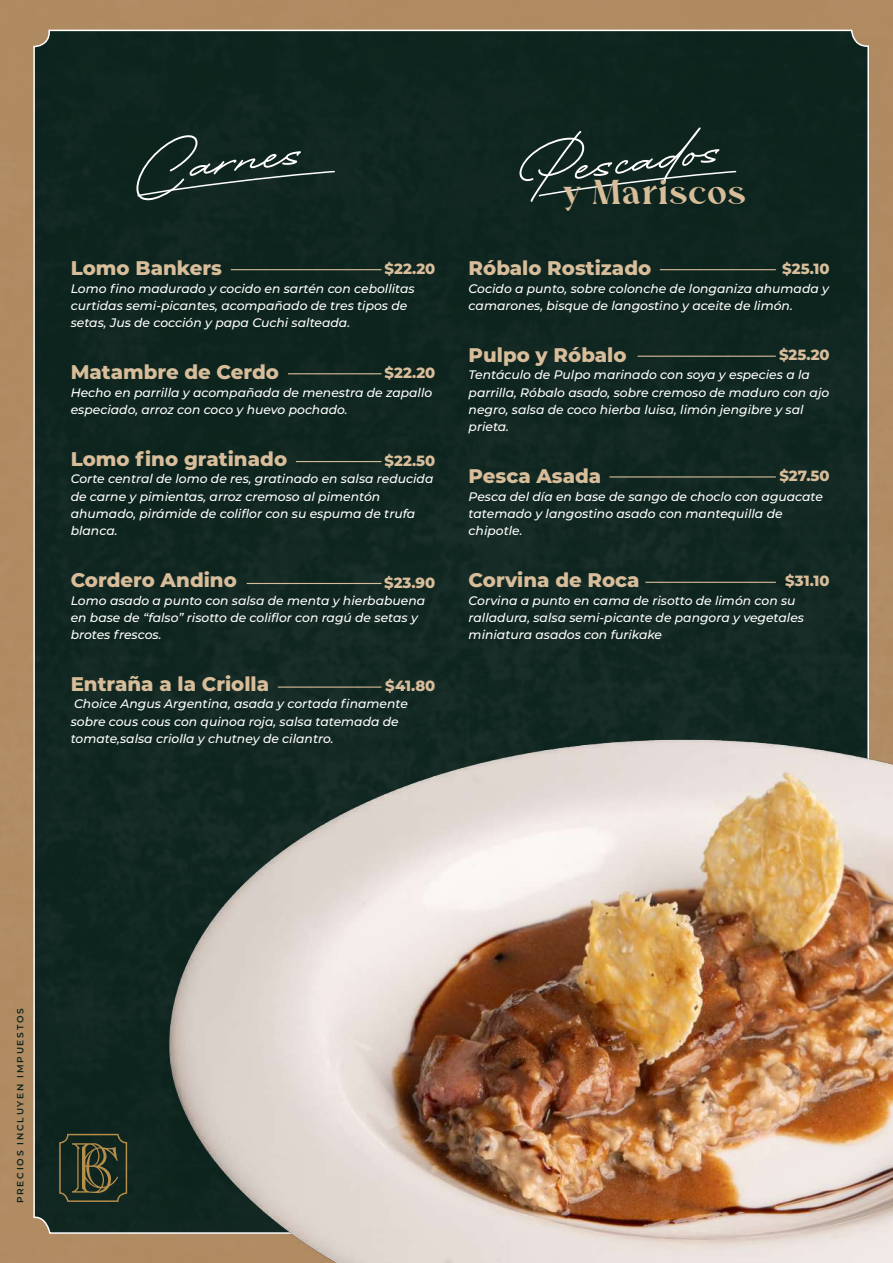
<style>
.page{position:relative;width:893px;height:1263px;background:#fff}
.page>*{position:absolute;margin:0;border:0;box-sizing:border-box;transform-origin:0 0}
.t1{font:64.95px "Bellarina";color:#fff}
.t2{font:600 34.35px "Regis";color:#d8bd9a}
.t3{font:800 19.8px "Montserrat";color:#d8bd9a}
.t4{font:800 14.85px "Montserrat";color:#d8bd9a}
.t5{font:italic 500 12.3px/17.2px "Montserrat";color:#fff}
.t6{font:600 9px "Montserrat";letter-spacing:.2em;color:#0b221c}
</style>
<div class="page">
<img style="left:0;top:0;width:893px;height:1263px">
<svg style="left:59px;top:1134px;width:68px;height:68px;background:#363e29"></svg>
<img style="left:149px;top:671px;width:744px;height:592px">
<svg style="left:538px;top:170px;width:199px;height:27px;background:#1c312b"></svg>
<svg style="left:137px;top:170px;width:199px;height:27px;background:#1d322c"></svg>
<hr style="left:231px;top:269px;width:150px;height:1px;background:#d8bd9a">
<hr style="left:660px;top:269px;width:116px;height:1px;background:#d8bd9a">
<hr style="left:637px;top:356px;width:139px;height:1px;background:#d8bd9a">
<hr style="left:609px;top:476px;width:167px;height:1px;background:#d8bd9a">
<hr style="left:645px;top:582px;width:131px;height:1px;background:#d8bd9a">
<hr style="left:288px;top:373px;width:93px;height:1px;background:#d8bd9a">
<hr style="left:296px;top:461px;width:85px;height:1px;background:#d8bd9a">
<hr style="left:247px;top:583px;width:134px;height:1px;background:#d8bd9a">
<hr style="left:278px;top:686px;width:103px;height:2px;background:#d8bd9a">
<h1 class="t1" style="left:127px;top:125px;width:170px;rotate:-7deg">Carnes</h1>
<h1 class="t1" style="left:512px;top:127px;width:204px;rotate:-7deg">Pescados</h1>
<h2 class="t2" style="left:562px;top:173px;width:186px">y Mariscos</h2>
<h3 class="t3" style="left:469px;top:254px;width:184px">Róbalo Rostizado</h3>
<p class="t5" style="left:469px;top:279px;width:362px">Cocido a punto, sobre colonche de longaniza ahumada y camarones, bisque de langostino y aceite de limón.</p>
<h3 class="t3" style="left:469px;top:340px;width:159px">Pulpo y Róbalo</h3>
<p class="t5" style="left:469px;top:366px;width:362px">Tentáculo de Pulpo marinado con soya y especies a la parrilla, Róbalo asado, sobre cremoso de maduro con ajo negro, salsa de coco hierba luisa, limón jengibre y sal prieta.</p>
<h3 class="t3" style="left:469px;top:462px;width:134px">Pesca Asada</h3>
<p class="t5" style="left:469px;top:487px;width:356px">Pesca del día en base de sango de choclo con aguacate tatemado y langostino asado con mantequilla de chipotle.</p>
<h3 class="t3" style="left:469px;top:566px;width:172px">Corvina de Roca</h3>
<p class="t5" style="left:469px;top:591px;width:337px">Corvina a punto en cama de risotto de limón con su ralladura, salsa semi-picante de pangora y vegetales miniatura asados con furikake</p>
<h3 class="t3" style="left:71px;top:254px;width:153px">Lomo Bankers</h3>
<p class="t5" style="left:71px;top:279px;width:345px">Lomo fino madurado y cocido en sartén con cebollitas curtidas semi-picantes, acompañado de tres tipos de setas, Jus de cocción y papa Cuchi salteada.</p>
<h3 class="t3" style="left:71px;top:358px;width:210px">Matambre de Cerdo</h3>
<p class="t5" style="left:71px;top:383px;width:363px">Hecho en parrilla y acompañada de menestra de zapallo especiado, arroz con coco y huevo pochado.</p>
<h3 class="t3" style="left:71px;top:444px;width:218px">Lomo fino gratinado</h3>
<p class="t5" style="left:71px;top:470px;width:364px">Corte central de lomo de res, gratinado en salsa reducida de carne y pimientas, arroz cremoso al pimentón ahumado, pirámide de coliflor con su espuma de trufa blanca.</p>
<h3 class="t3" style="left:71px;top:566px;width:168px">Cordero Andino</h3>
<p class="t5" style="left:71px;top:591px;width:356px">Lomo asado a punto con salsa de menta y hierbabuena en base de “falso” risotto de coliflor con ragú de setas y brotes frescos.</p>
<h3 class="t3" style="left:71px;top:670px;width:200px">Entraña a la Criolla</h3>
<p class="t5" style="left:71px;top:695px;width:339px">Choice Angus Argentina, asada y cortada finamente sobre cous cous con quinoa roja, salsa tatemada de tomate,salsa criolla y chutney de cilantro.</p>
<p class="t4" style="left:385px;top:258px;width:52px">$22.20</p>
<p class="t4" style="left:782px;top:258px;width:49px">$25.10</p>
<p class="t4" style="left:779px;top:344px;width:52px">$25.20</p>
<p class="t4" style="left:385px;top:362px;width:52px">$22.20</p>
<p class="t4" style="left:385px;top:449px;width:52px">$22.50</p>
<p class="t4" style="left:779px;top:465px;width:52px">$27.50</p>
<p class="t4" style="left:785px;top:570px;width:46px">$31.10</p>
<p class="t4" style="left:384px;top:571px;width:53px">$23.90</p>
<p class="t4" style="left:385px;top:675px;width:52px">$41.80</p>
<p class="t6" style="left:14px;top:1203px;width:197px;rotate:-90deg">PRECIOS INCLUYEN IMPUESTOS</p>
</div>
